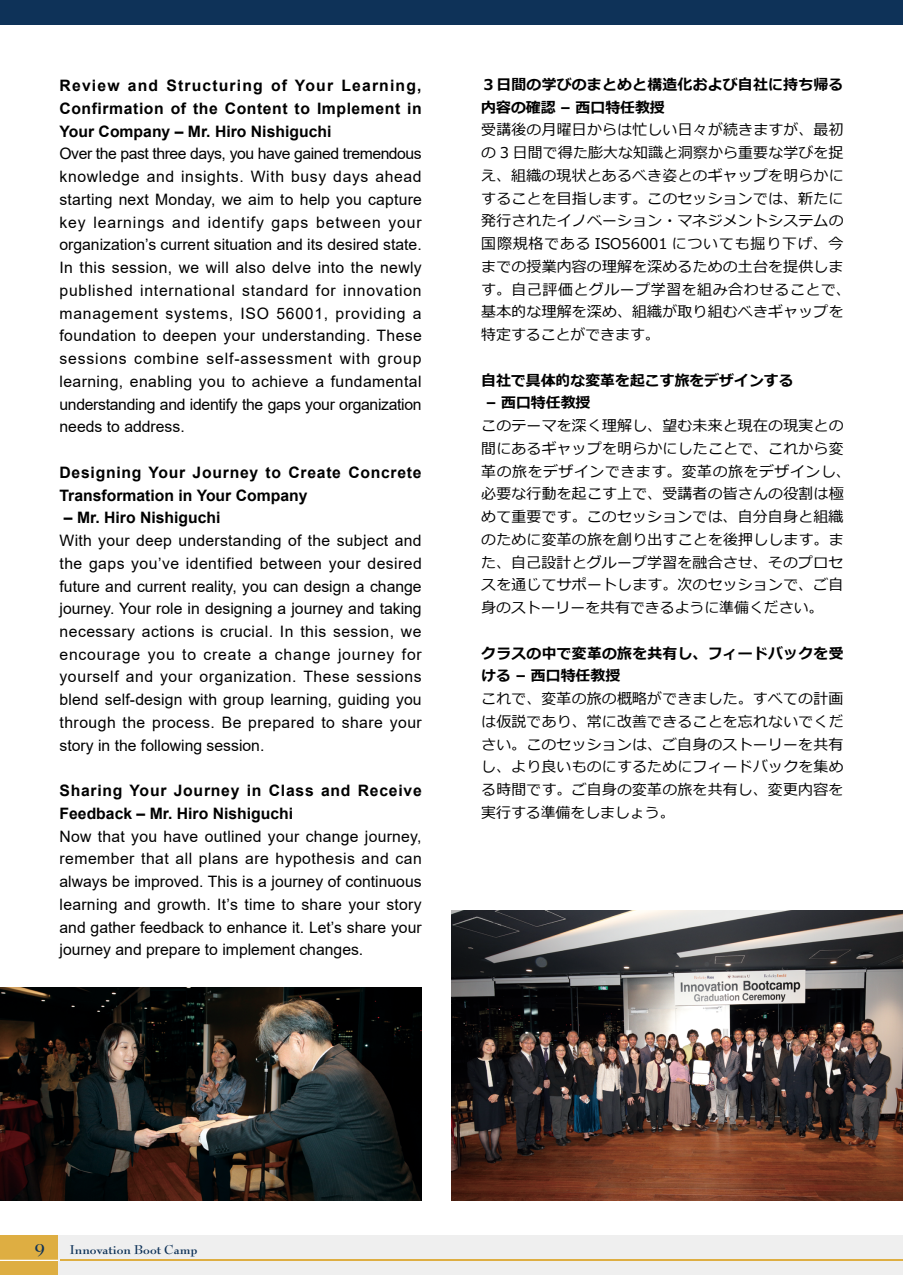
<style>
.page{position:relative;width:903px;height:1275px;background:#fff}
.page>*{position:absolute;margin:0;border:0;box-sizing:border-box;transform-origin:0 0}
.t1{font:700 17.5px "Bernhard Modern Std";color:#0e3258}
.t2{font:15.75px/22.8px "Arial";color:#000;text-align:justify}
.t3{font:700 15.75px/22.8px "Arial";letter-spacing:.045em;color:#000}
.t4{font:700 15.75px/22.8px "Arial";color:#000;text-align:justify}
.t5{font:14.88px/22.8px "Meiryo";letter-spacing:.015em;color:#000}
.t6{font:700 14.88px/22.8px "Meiryo";letter-spacing:.015em;color:#000}
.t7{font:700 14px "Bernhard Modern Std";color:#0e3258}
</style>
<div class="page">
<div style="left:0;top:1235px;width:903px;height:40px;background:#efefef"></div>
<div style="left:0;top:1235px;width:58px;height:40px;background:#deae42"></div>
<div style="left:0;top:0;width:903px;height:25px;background:#0e3258"></div>
<hr style="left:60px;top:1260px;width:843px;height:1px;background:#deae42">
<hr style="left:0;top:1260px;width:58px;height:1px;background:#fff">
<img style="left:451px;top:910px;width:452px;height:290px">
<img style="left:0;top:987px;width:422px;height:213px">
<p class="t4" style="left:60px;top:74px;width:364px">Review and Structuring of Your Learning, Confirmation of the Content to Implement in Your Company – Mr. Hiro Nishiguchi</p>
<p class="t2" style="left:60px;top:142px;width:364px">Over the past three days, you have gained tremendous knowledge and insights. With busy days ahead starting next Monday, we aim to help you capture key learnings and identify gaps between your organization’s current situation and its desired state.<br>In this session, we will also delve into the newly published international standard for innovation management systems, ISO 56001, providing a foundation to deepen your understanding. These sessions combine self-assessment with group learning, enabling you to achieve a fundamental understanding and identify the gaps your organization needs to address.</p>
<p class="t3" style="left:60px;top:461px;width:364px">Designing Your Journey to Create Concrete<br>Transformation in Your Company</p>
<p class="t4" style="left:64px;top:506px;width:158px">– Mr. Hiro Nishiguchi</p>
<p class="t2" style="left:60px;top:529px;width:364px">With your deep understanding of the subject and the gaps you’ve identified between your desired future and current reality, you can design a change journey. Your role in designing a journey and taking necessary actions is crucial. In this session, we encourage you to create a change journey for yourself and your organization. These sessions blend self-design with group learning, guiding you through the process. Be prepared to share your story in the following session.</p>
<p class="t3" style="left:60px;top:779px;width:364px">Sharing Your Journey in Class and Receive<br>Feedback – Mr. Hiro Nishiguchi</p>
<p class="t2" style="left:60px;top:825px;width:364px">Now that you have outlined your change journey, remember that all plans are hypothesis and can always be improved. This is a journey of continuous learning and growth. It’s time to share your story and gather feedback to enhance it. Let’s share your journey and prepare to implement changes.</p>
<p class="t6" style="left:481px;top:74px;width:364px">３日間の学びのまとめと構造化および自社に持ち帰る内容の確認 – 西口特任教授</p>
<p class="t5" style="left:481px;top:119px;width:371px">受講後の月曜日からは忙しい日々が続きますが、最初の 3 日間で得た膨大な知識と洞察から重要な学びを捉え、組織の現状とあるべき姿とのギャップを明らかにすることを目指します。このセッションでは、新たに発行されたイノベーション・マネジメントシステムの国際規格である ISO56001 についても掘り下げ、今までの授業内容の理解を深めるための土台を提供します。自己評価とグループ学習を組み合わせることで、基本的な理解を深め、組織が取り組むべきギャップを特定することができます。</p>
<p class="t6" style="left:481px;top:370px;width:314px">自社で具体的な変革を起こす旅をデザインする</p>
<p class="t6" style="left:486px;top:392px;width:106px">– 西口特任教授</p>
<p class="t5" style="left:481px;top:415px;width:371px">このテーマを深く理解し、望む未来と現在の現実との間にあるギャップを明らかにしたことで、これから変革の旅をデザインできます。変革の旅をデザインし、必要な行動を起こす上で、受講者の皆さんの役割は極めて重要です。このセッションでは、自分自身と組織のために変革の旅を創り出すことを後押しします。また、自己設計とグループ学習を融合させ、そのプロセスを通じてサポートします。次のセッションで、ご自身のストーリーを共有できるように準備ください。</p>
<p class="t6" style="left:481px;top:643px;width:364px">クラスの中で変革の旅を共有し、フィードバックを受ける – 西口特任教授</p>
<p class="t5" style="left:481px;top:688px;width:364px;text-align:justify">これで、変革の旅の概略ができました。すべての計画は仮説であり、常に改善できることを忘れないでください。このセッションは、ご自身のストーリーを共有し、より良いものにするためにフィードバックを集める時間です。ご自身の変革の旅を共有し、変更内容を実行する準備をしましょう。</p>
<p class="t1" style="left:35px;top:1240px;width:12px">9</p>
<p class="t7" style="left:70px;top:1242px;width:129px">Innovation Boot Camp</p>
</div>
